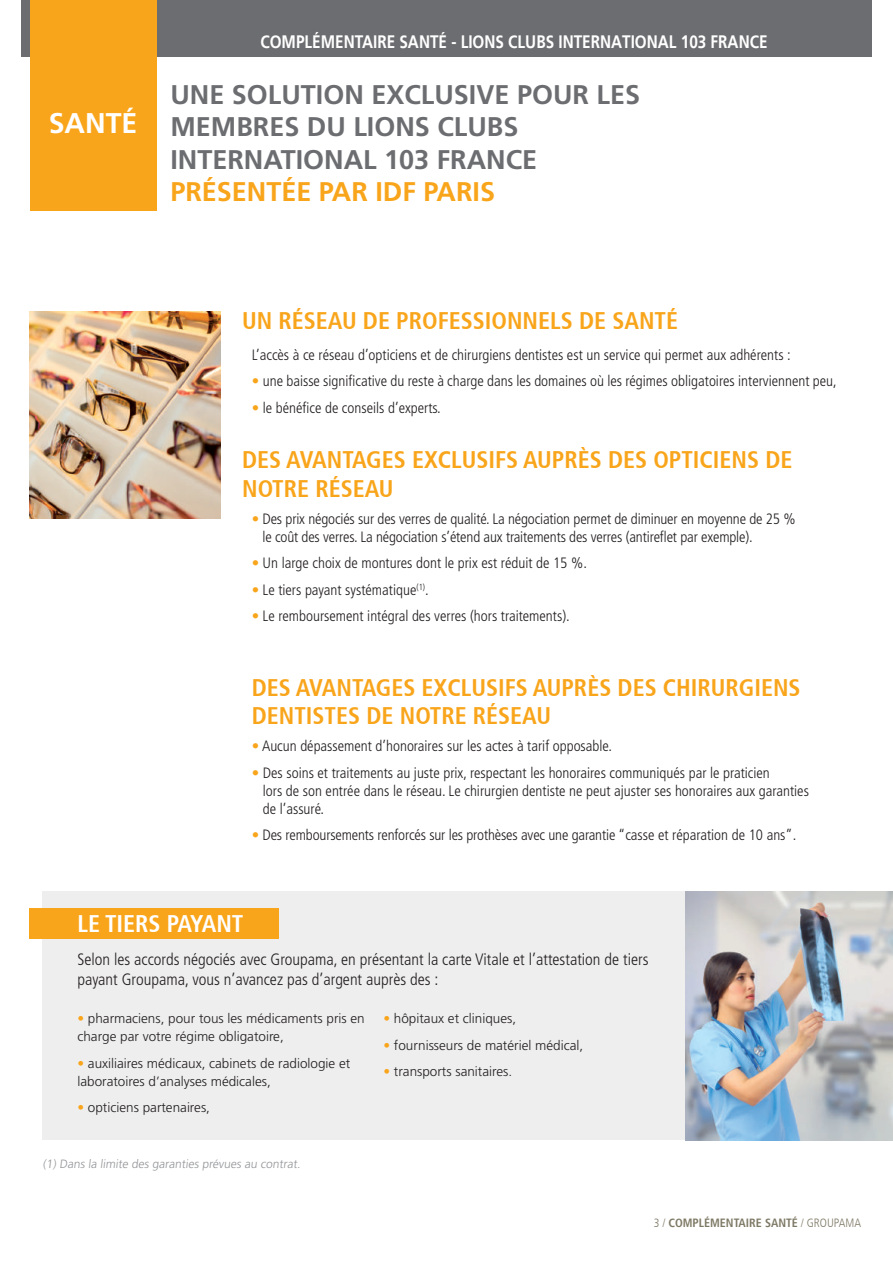
<style>
.page{position:relative;width:893px;height:1263px;background:#fff}
.page>*{position:absolute;margin:0;border:0;box-sizing:border-box;transform-origin:0 0}
.t1{font:700 28.5px "Frutiger LT Std";color:#fff}
.t2{font:700 27px/32.4px "Frutiger LT Std";color:#6c6d70}
.t3{font:700 27px "Frutiger LT Std";color:#f9a51b}
.t4{font:700 condensed 24px/28.8px "Frutiger 67";color:#f9a51b}
.t5{font:700 condensed 24px "Frutiger 67";color:#fff}
.t6{font:700 18px "Frutiger LT";color:#fff;scale:.85 1}
.t7{font:300 condensed 16.5px/19.8px "Frutiger LT Std";color:#231f20}
.t8{font:300 condensed 15px/18px "Frutiger LT Std";color:#231f20}
.t9{font:300 13.5px/18px "Frutiger LT Std";color:#231f20}
.t10{font:300 12px "Frutiger LT Std";color:#939598}
.t11{font:700 condensed 12px "Frutiger LT";color:#7e7965}
.s1{color:#f9a51b}
.s2{font-weight:300}
</style>
<div class="page">
<div style="left:43px;top:891px;width:850px;height:249px;background:#eeeeef"></div>
<img style="left:686px;top:891px;width:207px;height:249px">
<div style="left:156px;top:0;width:716px;height:56px;background:#6c6d70"></div>
<div style="left:30px;top:0;width:126px;height:211px;background:#f9a51b"></div>
<div style="left:30px;top:908px;width:249px;height:31px;background:#f9a51b"></div>
<img style="left:30px;top:311px;width:191px;height:208px">
<p class="t6" style="left:106px;top:31px;width:643px">COMPLÉMENTAIRE SANTÉ 2020 - LIONS CLUBS INTER ATIONAL 103 FR NCE</p>
<p class="t6" style="left:260px;top:31px;width:598px">COMPLÉMENTAIRE SANTÉ - LIONS CLUBS INTERNATIONAL 103 FRANCE</p>
<h1 class="t1" style="left:49px;top:106px;width:90px">SANTÉ</h1>
<h2 class="t2" style="left:170px;top:79px;width:471px">UNE SOLUTION EXCLUSIVE POUR LES<br>MEMBRES DU LIONS CLUBS<br>INTERNATIONAL 103 FRANCE</h2>
<h2 class="t3" style="left:170px;top:176px;width:326px">PRÉSENTÉE PAR IDF PARIS</h2>
<h3 class="t4" style="left:242px;top:306px;width:437px">UN RÉSEAU DE PROFESSIONNELS DE SANTÉ</h3>
<p class="t8" style="left:252px;top:346px;width:541px">L’accès à ce réseau d’opticiens et de chirurgiens dentistes est un service qui permet aux adhérents :</p>
<p class="t8" style="left:252px;top:372px;width:586px"><span class="s1">•</span> une baisse significative du reste à charge dans les domaines où les régimes obligatoires interviennent peu,</p>
<p class="t8" style="left:252px;top:399px;width:191px"><span class="s1">•</span> le bénéfice de conseils d’experts.</p>
<h3 class="t4" style="left:242px;top:445px;width:552px">DES AVANTAGES EXCLUSIFS AUPRÈS DES OPTICIENS DE<br>NOTRE RÉSEAU</h3>
<p class="t8" style="left:263px;top:510px;width:535px;text-indent:-11px"><span class="s1">•</span> Des prix négociés sur des verres de qualité. La négociation permet de diminuer en moyenne de 25 % le coût des verres. La négociation s’étend aux traitements des verres (antireflet par exemple).</p>
<p class="t8" style="left:252px;top:554px;width:337px"><span class="s1">•</span> Un large choix de montures dont le prix est réduit de 15 %.</p>
<p class="t8" style="left:252px;top:581px;width:179px"><span class="s1">•</span> Le tiers payant systématique<sup>(1)</sup>.</p>
<p class="t8" style="left:252px;top:607px;width:320px"><span class="s1">•</span> Le remboursement intégral des verres (hors traitements).</p>
<h3 class="t4" style="left:252px;top:673px;width:550px">DES AVANTAGES EXCLUSIFS AUPRÈS DES CHIRURGIENS<br>DENTISTES DE NOTRE RÉSEAU</h3>
<p class="t8" style="left:252px;top:737px;width:362px"><span class="s1">•</span> Aucun dépassement d’honoraires sur les actes à tarif opposable.</p>
<p class="t8" style="left:263px;top:763px;width:548px;text-indent:-11px"><span class="s1">•</span> Des soins et traitements au juste prix, respectant les honoraires communiqués par le praticien<br>lors de son entrée dans le réseau. Le chirurgien dentiste ne peut ajuster ses honoraires aux garanties de l’assuré.</p>
<p class="t8" style="left:252px;top:826px;width:546px"><span class="s1">•</span> Des remboursements renforcés sur les prothèses avec une garantie “casse et réparation de 10 ans”.</p>
<h3 class="t5" style="left:77px;top:910px;width:167px">LE TIERS PAYANT</h3>
<p class="t7" style="left:77px;top:949px;width:573px">Selon les accords négociés avec Groupama, en présentant la carte Vitale et l’attestation de tiers payant Groupama, vous n’avancez pas d’argent auprès des :</p>
<p class="t9" style="left:77px;top:1010px;width:289px"><span class="s1">•</span> pharmaciens, pour tous les médicaments pris en charge par votre régime obligatoire,</p>
<p class="t9" style="left:77px;top:1054px;width:274px"><span class="s1">•</span> auxiliaires médicaux, cabinets de radiologie et laboratoires d’analyses médicales,</p>
<p class="t9" style="left:77px;top:1099px;width:134px"><span class="s1">•</span> opticiens partenaires,</p>
<p class="t10" style="left:43px;top:1157px;width:261px">(1) Dans la limite des garanties prévues au contrat.</p>
<p class="t9" style="left:383px;top:1010px;width:134px"><span class="s1">•</span> hôpitaux et cliniques,</p>
<p class="t9" style="left:383px;top:1036px;width:201px"><span class="s1">•</span> fournisseurs de matériel médical,</p>
<p class="t9" style="left:383px;top:1063px;width:130px"><span class="s1">•</span> transports sanitaires.</p>
<p class="t11" style="left:654px;top:1216px;width:209px"><span class="s2">3 /</span> COMPLÉMENTAIRE SANTÉ <span class="s2">/ GROUPAMA</span></p>
</div>
